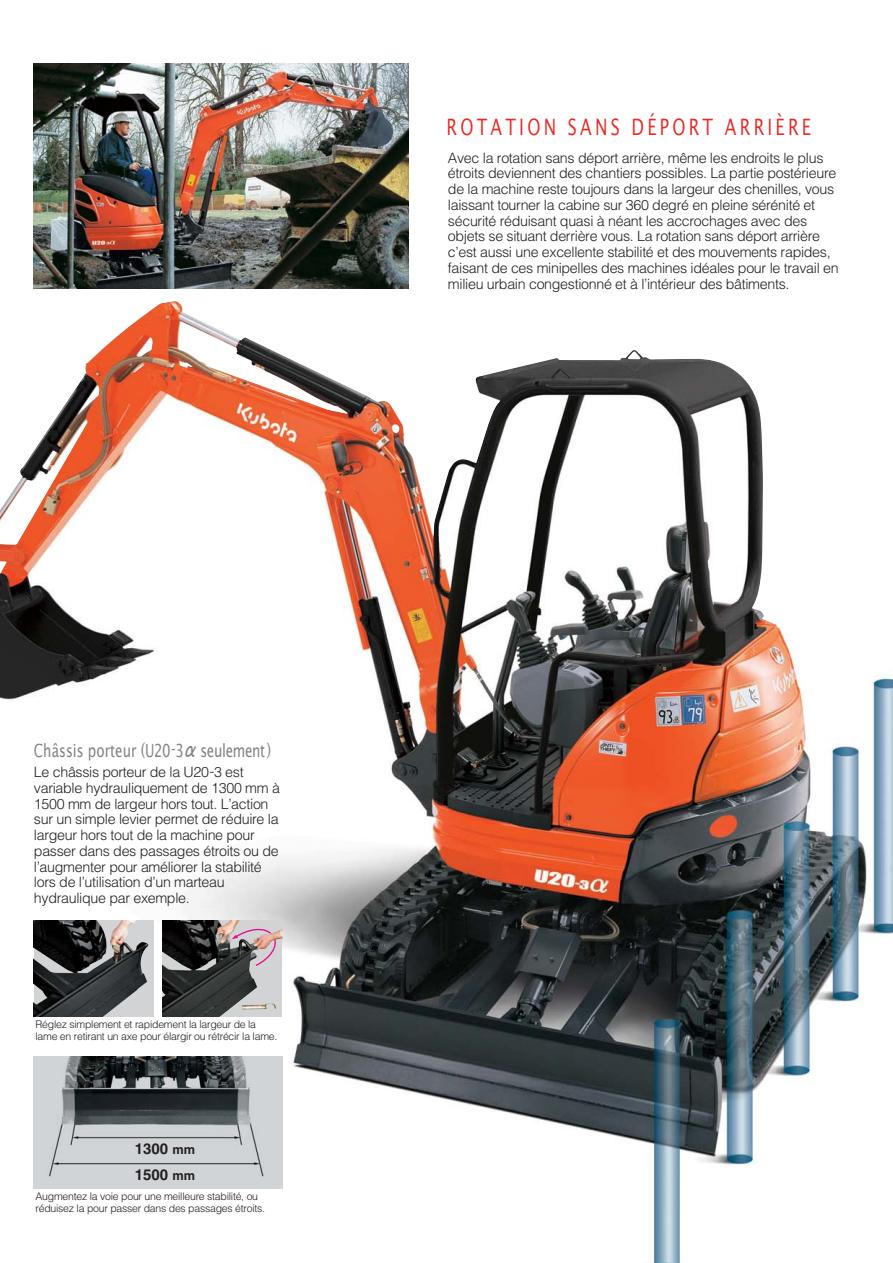
<style>
.page{position:relative;width:893px;height:1263px;background:#fff}
.page>*{position:absolute;margin:0;border:0;box-sizing:border-box;transform-origin:0 0}
.t1{font:22.5px "Lucida Sans";letter-spacing:.19em;color:#e82b25;scale:.75 1}
.t2{font:18px "Lucida Sans";color:#808285;scale:.75 1}
.t3{font:700 15px "Helvetica";color:#231f20}
.t4{font:300 14.25px/15.8px "Helvetica";letter-spacing:-.02em;color:#231f20}
.t5{font:300 10.5px/12px "Helvetica";letter-spacing:-.02em;color:#231f20}
.s1{font-family:"Gothic BBB Medium 90 msp RKSJ H";font-size:25.2px}
.s2{font-size:12.75px}
</style>
<div class="page">
<img style="left:34px;top:64px;width:374px;height:225px">
<img style="left:0;top:301px;width:893px;height:962px">
<img style="left:34px;top:1057px;width:248px;height:131px">
<div style="left:34px;top:921px;width:120px;height:96px;background:#d1d3d4"></div>
<img style="left:34px;top:921px;width:114px;height:96px">
<img style="left:162px;top:921px;width:120px;height:96px">
<h1 class="t1" style="left:446px;top:117px;width:487px">ROTATION SANS DÉPORT ARRIÈRE</h1>
<p class="t4" style="left:448px;top:151px;width:392px">Avec la rotation sans déport arrière, même les endroits le plus étroits deviennent des chantiers possibles. La partie postérieure de la machine reste toujours dans la largeur des chenilles, vous laissant tourner la cabine sur 360 degré en pleine sérénité et sécurité réduisant quasi à néant les accrochages avec des objets se situant derrière vous. La rotation sans déport arrière c’est aussi une excellente stabilité et des mouvements rapides, faisant de ces minipelles des machines idéales pour le travail en milieu urbain congestionné et à l’intérieur des bâtiments.</p>
<p class="t2" style="left:34px;top:743px;width:318px">Châssis porteur (U20-3<span class="s1">α</span>seulement)</p>
<p class="t4" style="left:34px;top:766px;width:247px">Le châssis porteur de la U20-3 est variable hydrauliquement de 1300 mm à 1500 mm de largeur hors tout. L’action sur un simple levier permet de réduire la largeur hors tout de la machine pour passer dans des passages étroits ou de l’augmenter pour améliorer la stabilité lors de l’utilisation d’un marteau hydraulique par exemple.</p>
<p class="t5" style="left:35px;top:1020px;width:243px">Réglez simplement et rapidement la largeur de la lame en retirant un axe pour élargir ou rétrécir la lame.</p>
<p class="t3" style="left:135px;top:1144px;width:62px">1300 <span class="s2">mm</span></p>
<p class="t3" style="left:135px;top:1170px;width:62px">1500 <span class="s2">mm</span></p>
<p class="t5" style="left:36px;top:1191px;width:231px">Augmentez la voie pour une meilleure stabilité, ou réduisez la pour passer dans des passages étroits.</p>
</div>
